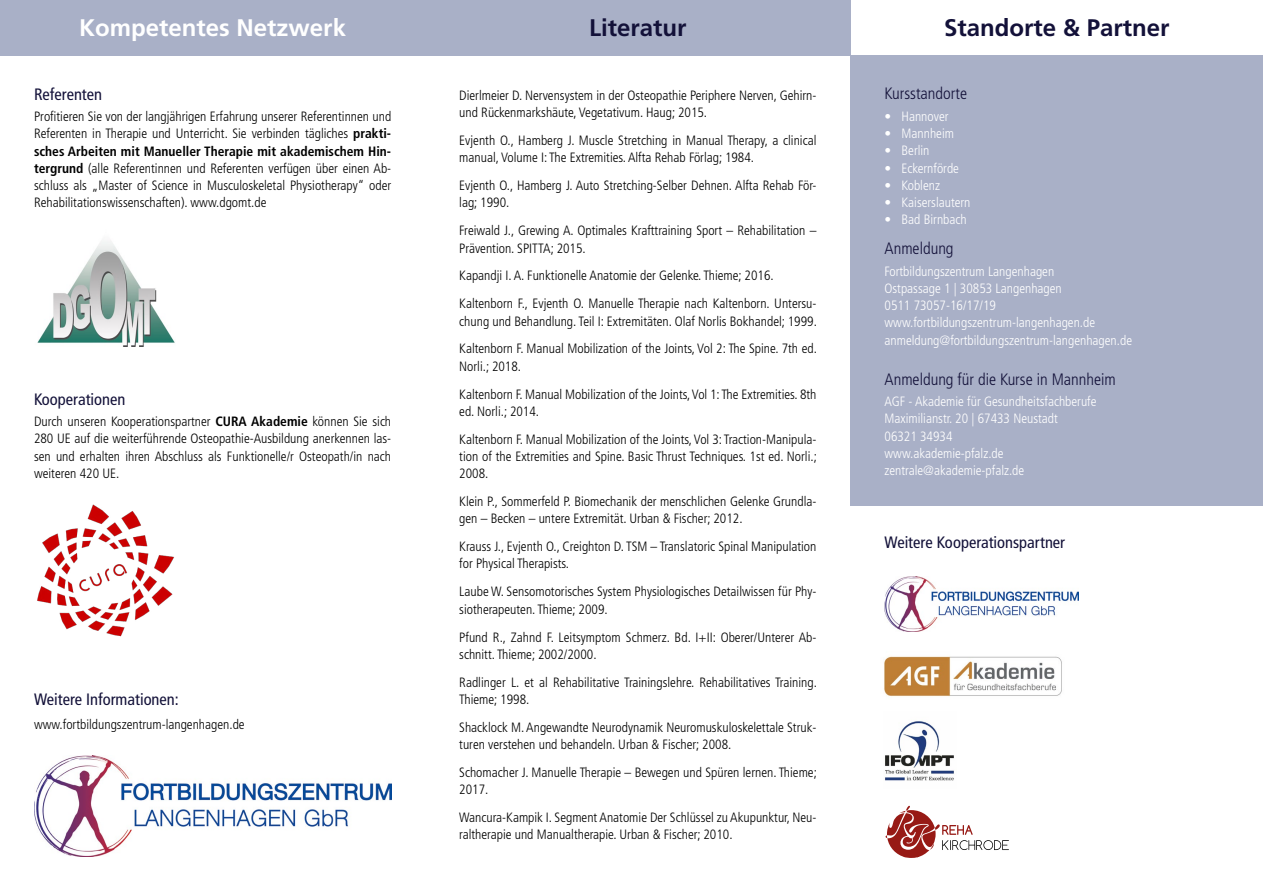
<style>
.page{position:relative;width:1263px;height:893px;background:#fff}
.page>*{position:absolute;margin:0;border:0;box-sizing:border-box;transform-origin:0 0}
.t1{font:700 24px "Frutiger LT Std";color:#131139}
.t2{font:700 24px "Frutiger LT Std";color:#fff}
.t3{font:condensed 16.5px "Frutiger LT Std";color:#131139}
.t4{font:300 condensed 16.5px "Frutiger LT Std";color:#131139}
.t5{font:300 condensed 13.5px/17.2px "Frutiger LT Std";color:#000}
.t6{font:300 condensed 13.5px/17.2px "Frutiger LT Std";color:#fff}
.s1{font-weight:700}
</style>
<div class="page">
<div style="left:0;top:0;width:425px;height:55px;background:#a9b0c7"></div>
<img style="left:37px;top:504px;width:137px;height:133px">
<img style="left:34px;top:755px;width:357px;height:102px">
<img style="left:37px;top:241px;width:138px;height:106px">
<div style="left:425px;top:0;width:425px;height:55px;background:#a9b0c7"></div>
<div style="left:850px;top:55px;width:413px;height:451px;background:#a9b0c7"></div>
<img style="left:884px;top:656px;width:178px;height:41px">
<svg style="left:885px;top:806px;width:124px;height:52px"></svg>
<img style="left:885px;top:721px;width:69px;height:60px">
<img style="left:884px;top:577px;width:195px;height:55px">
<h1 class="t2" style="left:79px;top:14px;width:268px">Kompetentes Netzwerk</h1>
<p class="t3" style="left:34px;top:84px;width:70px">Referenten</p>
<p class="t5" style="left:34px;top:108px;width:359px;text-align:justify">Profitieren Sie von der langjährigen Erfahrung unserer Referentinnen und Referenten in Therapie und Unterricht. Sie verbinden tägliches <span class="s1">prakti&shy;sches Arbeiten mit Manueller Therapie mit akademischem Hin&shy;tergrund</span> (alle Referentinnen und Referenten verfügen über einen Ab&shy;schluss als „Master of Science in Musculoskeletal Physiotherapy“ oder Rehabilitationswissenschaften). www.dgomt.de</p>
<p class="t3" style="left:34px;top:389px;width:93px">Kooperationen</p>
<p class="t5" style="left:34px;top:413px;width:359px;text-align:justify">Durch unseren Kooperationspartner <span class="s1">CURA Akademie</span> können Sie sich 280 UE auf die weiterführende Osteopathie-Ausbildung anerkennen las&shy;sen und erhalten ihren Abschluss als Funktionelle/r Osteopath/in nach weiteren 420 UE.</p>
<p class="t3" style="left:34px;top:690px;width:146px">Weitere Informationen:</p>
<p class="t5" style="left:34px;top:716px;width:212px">www.fortbildungszentrum-langenhagen.de</p>
<h1 class="t1" style="left:589px;top:13px;width:99px">Literatur</h1>
<p class="t5" style="left:459px;top:87px;width:359px">Dierlmeier D. Nervensystem in der Osteopathie Periphere Nerven, Gehirn&shy;und Rückenmarkshäute, Vegetativum. Haug; 2015.</p>
<p class="t5" style="left:459px;top:132px;width:359px">Evjenth O., Hamberg J. Muscle Stretching in Manual Therapy, a clinical manual, Volume I: The Extremities. Alfta Rehab Förlag; 1984.</p>
<p class="t5" style="left:459px;top:177px;width:359px">Evjenth O., Hamberg J. Auto Stretching-Selber Dehnen. Alfta Rehab För&shy;lag; 1990.</p>
<p class="t5" style="left:459px;top:222px;width:359px">Freiwald J., Grewing A. Optimales Krafttraining Sport – Rehabilitation –<br>Prävention. SPITTA; 2015.</p>
<p class="t5" style="left:459px;top:262px;width:359px;line-height:27.9px">Kapandji I. A. Funktionelle Anatomie der Gelenke. Thieme; 2016.<br>Kaltenborn F., Evjenth O. Manuelle Therapie nach Kaltenborn. Untersu-</p>
<p class="t5" style="left:459px;top:307px;width:359px;line-height:27.9px">chung und Behandlung. Teil I: Extremitäten. Olaf Norlis Bokhandel; 1999.<br>Kaltenborn F. Manual Mobilization of the Joints, Vol 2: The Spine. 7th ed.</p>
<p class="t5" style="left:459px;top:352px;width:359px;line-height:27.9px">Norli.; 2018.<br>Kaltenborn F. Manual Mobilization of the Joints, Vol 1: The Extremities. 8th</p>
<p class="t5" style="left:459px;top:397px;width:359px;line-height:27.9px">ed. Norli.; 2014.<br>Kaltenborn F. Manual Mobilization of the Joints, Vol 3: Traction-Manipula-</p>
<p class="t5" style="left:459px;top:448px;width:359px">tion of the Extremities and Spine. Basic Thrust Techniques. 1st ed. Norli.;<br>2008.</p>
<p class="t5" style="left:459px;top:493px;width:359px">Klein P., Sommerfeld P. Biomechanik der menschlichen Gelenke Grundla&shy;gen – Becken – untere Extremität. Urban &amp; Fischer; 2012.</p>
<p class="t5" style="left:459px;top:538px;width:359px">Krauss J., Evjenth O., Creighton D. TSM – Translatoric Spinal Manipulation for Physical Therapists.</p>
<p class="t5" style="left:459px;top:583px;width:359px">Laube W. Sensomotorisches System Physiologisches Detailwissen für Phy&shy;siotherapeuten. Thieme; 2009.</p>
<p class="t5" style="left:459px;top:628px;width:359px">Pfund R., Zahnd F. Leitsymptom Schmerz. Bd. I+II: Oberer/Unterer Ab&shy;schnitt. Thieme; 2002/2000.</p>
<p class="t5" style="left:459px;top:673px;width:359px">Radlinger L. et al Rehabilitative Trainingslehre. Rehabilitatives Training.<br>Thieme; 1998.</p>
<p class="t5" style="left:459px;top:719px;width:359px">Shacklock M. Angewandte Neurodynamik Neuromuskuloskelettale Struk&shy;turen verstehen und behandeln. Urban &amp; Fischer; 2008.</p>
<p class="t5" style="left:459px;top:764px;width:359px">Schomacher J. Manuelle Therapie – Bewegen und Spüren lernen. Thieme;<br>2017.</p>
<p class="t5" style="left:459px;top:809px;width:359px">Wancura-Kampik I. Segment Anatomie Der Schlüssel zu Akupunktur, Neu&shy;raltherapie und Manualtherapie. Urban &amp; Fischer; 2010.</p>
<h1 class="t1" style="left:944px;top:13px;width:227px">Standorte &amp; Partner</h1>
<p class="t4" style="left:884px;top:84px;width:84px">Kursstandorte</p>
<p class="t6" style="left:884px;top:108px;width:66px">• Hannover</p>
<p class="t6" style="left:884px;top:125px;width:71px">• Mannheim</p>
<p class="t6" style="left:884px;top:142px;width:47px">• Berlin</p>
<p class="t6" style="left:884px;top:160px;width:76px">• Eckernförde</p>
<p class="t6" style="left:884px;top:177px;width:57px">• Koblenz</p>
<p class="t6" style="left:884px;top:194px;width:88px">• Kaiserslautern</p>
<p class="t6" style="left:884px;top:211px;width:84px">• Bad Birnbach</p>
<p class="t4" style="left:884px;top:239px;width:71px">Anmeldung</p>
<p class="t6" style="left:884px;top:262px;width:249px">Fortbildungszentrum Langenhagen<br>Ostpassage 1 | 30853 Langenhagen<br>0511 73057-16/17/19 www.fortbildungszentrum-langenhagen.de anmeldung@fortbildungszentrum-langenhagen.de</p>
<p class="t4" style="left:884px;top:370px;width:233px">Anmeldung für die Kurse in Mannheim</p>
<p class="t6" style="left:884px;top:393px;width:214px">AGF - Akademie für Gesundheitsfachberufe<br>Maximilianstr. 20 | 67433 Neustadt<br>06321 34934<br>www.akademie-pfalz.de zentrale@akademie-pfalz.de</p>
<p class="t3" style="left:884px;top:532px;width:182px">Weitere Kooperationspartner</p>
</div>
